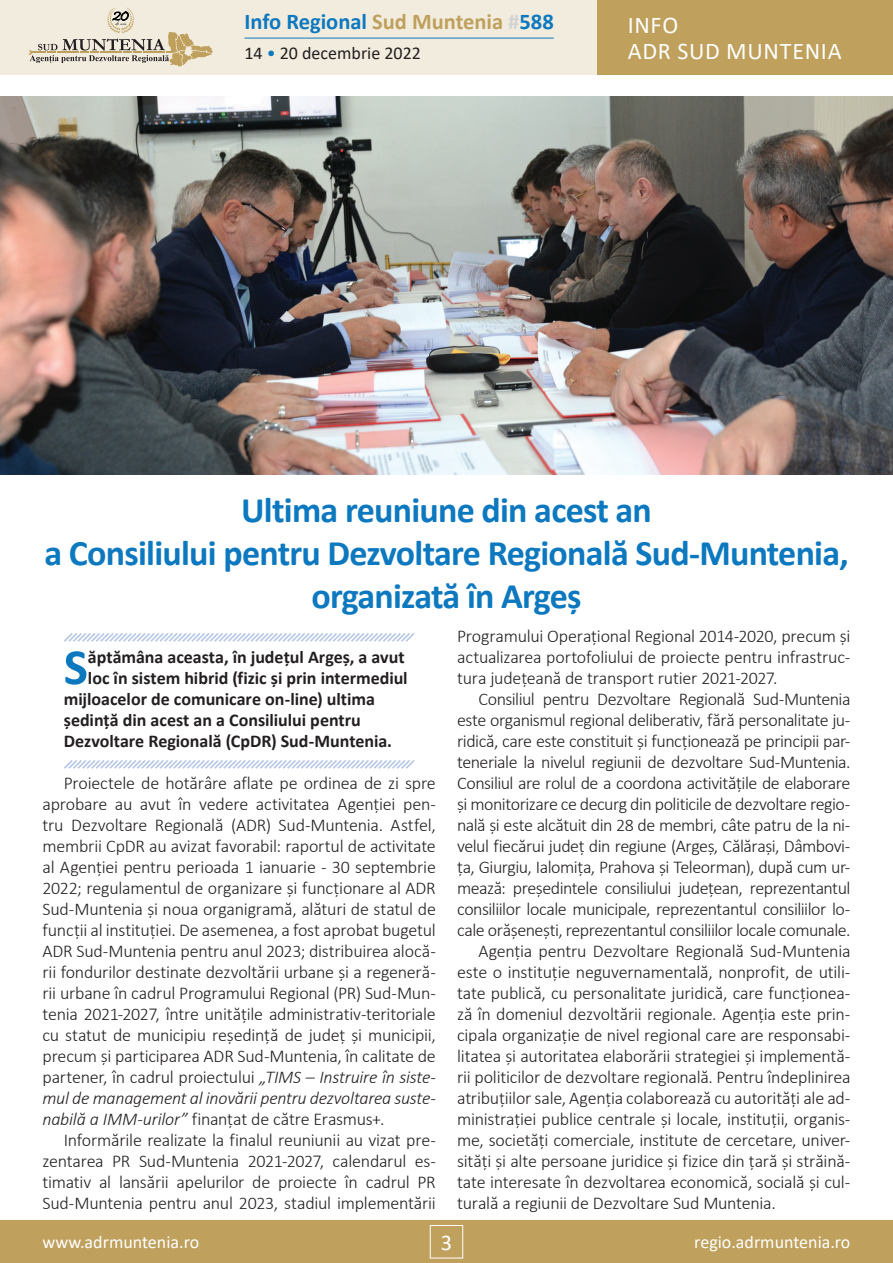
<style>
.page{position:relative;width:893px;height:1263px;background:#fff}
.page>*{position:absolute;margin:0;border:0;box-sizing:border-box;transform-origin:0 0}
.t1{font:700 51.15px "Calibri";color:#0c78bf}
.t2{font:700 36px/43.2px "Calibri";letter-spacing:-.02em;color:#0c78bf;text-align:center}
.t3{font:24px/25.5px "Calibri";letter-spacing:.03em;color:#fff}
.t4{font:700 22.5px "Calibri";color:#0c78bf}
.t5{font:22.5px "Calibri";color:#fff}
.t6{font:300 18px/21px "Calibri";letter-spacing:-.015em;color:#231f20;text-align:justify}
.t7{font:700 18px "Calibri";color:#231f20}
.t8{font:18px "Calibri";color:#fff}
.t9{font:18px "Calibri";color:#231f20}
.s1{color:#bfa05c}
.s2{color:#d1d2d4}
.s3{color:#0c78bf}
.s4{font-style:italic}
</style>
<div class="page">
<div style="left:0;top:1220px;width:893px;height:43px;background:#bfa05c"></div>
<div style="left:430px;top:1225px;width:33px;height:33px;border:1px solid #fff"></div>
<div style="left:0;top:0;width:893px;height:75px;background:#f2ecdf"></div>
<div style="left:597px;top:0;width:296px;height:75px;background:#bfa05c"></div>
<hr style="left:244px;top:38px;width:310px;height:1px;background:#0c78bf">
<svg style="left:29px;top:8px;width:184px;height:58px"></svg>
<svg style="left:64px;top:633px;width:351px;height:9px"></svg>
<svg style="left:64px;top:760px;width:351px;height:9px"></svg>
<img style="left:0;top:96px;width:893px;height:378px">
<p class="t4" style="left:244px;top:6px;width:311px">Info Regional <span class="s1">Sud Muntenia</span> <span class="s2">#</span>588</p>
<p class="t9" style="left:244px;top:41px;width:178px">14 <span class="s3">•</span> 20 decembrie 2022</p>
<h3 class="t3" style="left:628px;top:12px;width:216px">INFO<br>ADR SUD MUNTENIA</h3>
<h2 class="t2" style="left:44px;top:488px;width:806px">Ultima reuniune din acest an<br>a Consiliului pentru Dezvoltare Regională Sud-Muntenia, organizată în Argeș</h2>
<h1 class="t1" style="left:64px;top:631px;width:26px">S</h1>
<p class="t7" style="left:88px;top:644px;width:318px">ăptămâna aceasta, în județul Argeș, a avut</p>
<p class="t7" style="left:88px;top:665px;width:321px">loc în sistem hibrid (fizic și prin intermediul</p>
<p class="t7" style="left:64px;top:686px;width:313px">mijloacelor de comunicare on-line) ultima</p>
<p class="t7" style="left:64px;top:707px;width:299px">ședință din acest an a Consiliului pentru</p>
<p class="t7" style="left:64px;top:728px;width:330px">Dezvoltare Regională (CpDR) Sud-Muntenia.</p>
<p class="t6" style="left:43px;top:772px;width:395px;text-indent:21px">Proiectele de hotărâre aflate pe ordinea de zi spre aprobare au avut în vedere activitatea Agenției pen&shy;tru Dezvoltare Regională (ADR) Sud-Muntenia. Astfel, membrii CpDR au avizat favorabil: raportul de activitate al Agenției pentru perioada 1 ianuarie - 30 septembrie 2022; regulamentul de organizare și funcționare al ADR Sud-Muntenia și noua organigramă, alături de statul de funcții al instituției. De asemenea, a fost aprobat bugetul ADR Sud-Muntenia pentru anul 2023; distribuirea alocă&shy;rii fondurilor destinate dezvoltării urbane și a regeneră&shy;rii urbane în cadrul Programului Regional (PR) Sud-Mun&shy;tenia 2021-2027, între unitățile administrativ-teritoriale cu statut de municipiu reședință de județ și municipii, precum și participarea ADR Sud-Muntenia, în calitate de partener, în cadrul proiectului <span class="s4">„TIMS – Instruire în siste&shy;mul de management al inovării pentru dezvoltarea suste&shy;nabilă a IMM-urilor”</span> finanțat de către Erasmus+.</p>
<p class="t6" style="left:43px;top:1129px;width:395px;text-indent:21px">Informările realizate la finalul reuniunii au vizat pre&shy;zentarea PR Sud-Muntenia 2021-2027, calendarul es&shy;timativ al lansării apelurilor de proiecte în cadrul PR Sud-Muntenia pentru anul 2023, stadiul implementării</p>
<p class="t6" style="left:457px;top:625px;width:395px">Programului Operațional Regional 2014-2020, precum și actualizarea portofoliului de proiecte pentru infrastruc&shy;tura județeană de transport rutier 2021-2027.</p>
<p class="t6" style="left:478px;top:689px;width:374px">Consiliul pentru Dezvoltare Regională Sud-Muntenia</p>
<p class="t6" style="left:457px;top:710px;width:395px">este organismul regional deliberativ, fără personalitate ju-</p>
<p class="t6" style="left:457px;top:731px;width:395px">ridică, care este constituit și funcționează pe principii par-</p>
<p class="t6" style="left:457px;top:752px;width:395px">teneriale la nivelul regiunii de dezvoltare Sud-Muntenia.</p>
<p class="t6" style="left:457px;top:773px;width:395px">Consiliul are rolul de a coordona activitățile de elaborare</p>
<p class="t6" style="left:457px;top:794px;width:395px">și monitorizare ce decurg din politicile de dezvoltare regio-</p>
<p class="t6" style="left:457px;top:815px;width:395px">nală și este alcătuit din 28 de membri, câte patru de la ni-</p>
<p class="t6" style="left:457px;top:836px;width:395px">velul fiecărui județ din regiune (Argeș, Călărași, Dâmbovi-</p>
<p class="t6" style="left:457px;top:857px;width:395px">ța, Giurgiu, Ialomița, Prahova și Teleorman), după cum ur-</p>
<p class="t6" style="left:457px;top:878px;width:395px">mează: președintele consiliului județean, reprezentantul</p>
<p class="t6" style="left:457px;top:899px;width:395px">consiliilor locale municipale, reprezentantul consiliilor lo-</p>
<p class="t6" style="left:457px;top:920px;width:395px">cale orășenești, reprezentantul consiliilor locale comunale.</p>
<p class="t6" style="left:478px;top:941px;width:374px">Agenția pentru Dezvoltare Regională Sud-Muntenia</p>
<p class="t6" style="left:457px;top:962px;width:395px">este o instituție neguvernamentală, nonprofit, de utili-</p>
<p class="t6" style="left:457px;top:983px;width:395px">tate publică, cu personalitate juridică, care funcționea-</p>
<p class="t6" style="left:457px;top:1004px;width:395px">ză în domeniul dezvoltării regionale. Agenția este prin-</p>
<p class="t6" style="left:457px;top:1025px;width:395px">cipala organizație de nivel regional care are responsabi-</p>
<p class="t6" style="left:457px;top:1046px;width:395px">litatea și autoritatea elaborării strategiei și implementă-</p>
<p class="t6" style="left:457px;top:1067px;width:395px">rii politicilor de dezvoltare regională. Pentru îndeplinirea</p>
<p class="t6" style="left:457px;top:1088px;width:395px">atribuțiilor sale, Agenția colaborează cu autorități ale ad-</p>
<p class="t6" style="left:457px;top:1109px;width:395px">ministrației publice centrale și locale, instituții, organis-</p>
<p class="t6" style="left:457px;top:1130px;width:395px">me, societăți comerciale, institute de cercetare, univer-</p>
<p class="t6" style="left:457px;top:1151px;width:395px">sități și alte persoane juridice și fizice din țară și străină-</p>
<p class="t6" style="left:457px;top:1172px;width:395px">tate interesate în dezvoltarea economică, socială și cul-</p>
<p class="t6" style="left:457px;top:1193px;width:320px">turală a regiunii de Dezvoltare Sud Muntenia.</p>
<p class="t8" style="left:43px;top:1230px;width:158px">www.adrmuntenia.ro</p>
<p class="t5" style="left:441px;top:1226px;width:13px">3</p>
<p class="t8" style="left:694px;top:1230px;width:158px">regio.adrmuntenia.ro</p>
</div>
